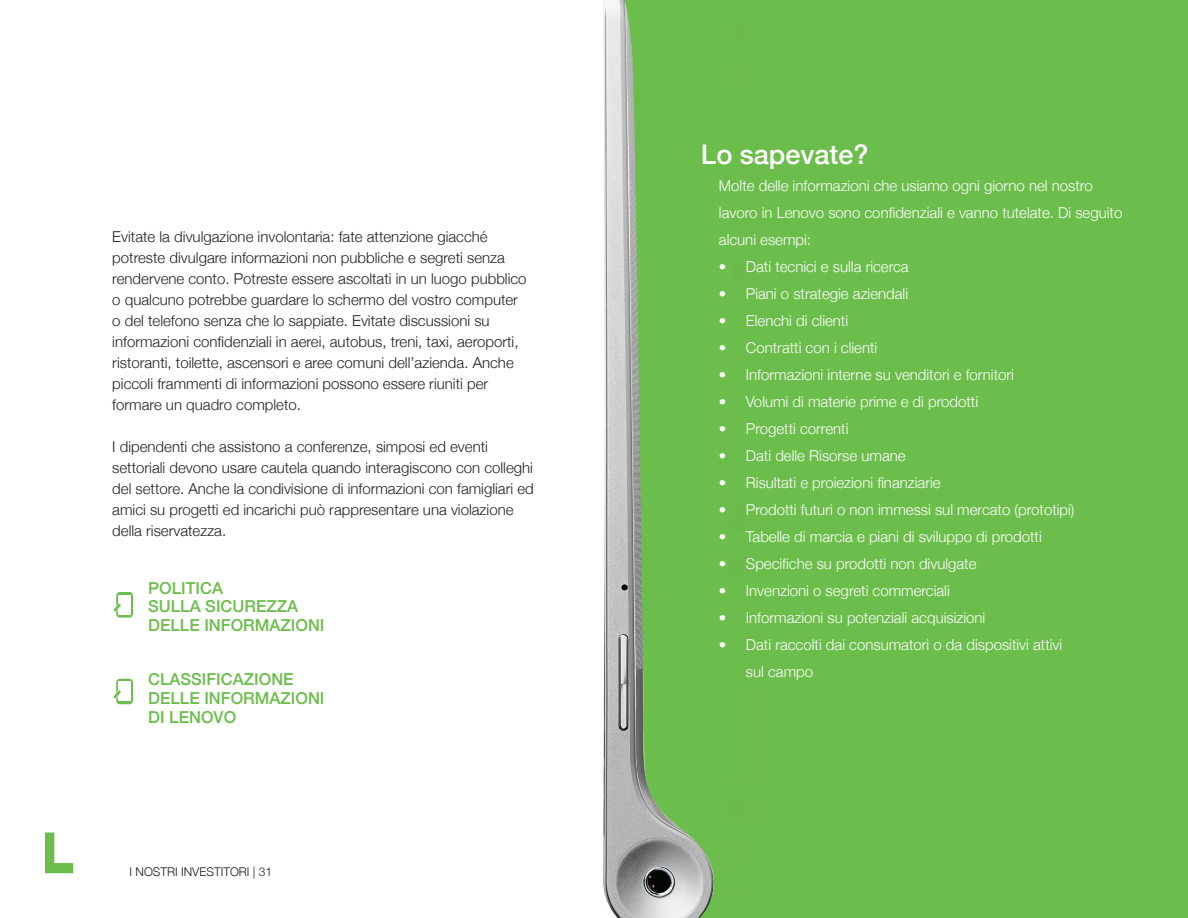
<style>
.page{position:relative;width:1188px;height:918px;background:#fff}
.page>*{position:absolute;margin:0;border:0;box-sizing:border-box;transform-origin:0 0}
.t1{font:500 27px "Helvetica Neue";color:#fff}
.t2{font:500 16.5px/18.8px "Helvetica Neue";color:#6cbe4c}
.t3{font:300 15px/21px "Helvetica Neue";color:#231f20}
.t4{font:300 15px/27px "Helvetica Neue";color:#fff}
.t5{font:300 12px "Helvetica Neue";color:#101a21}
</style>
<div class="page">
<img style="left:603px;top:0;width:22px;height:918px">
<div style="left:736px;top:0;width:452px;height:918px;background:#6cbe4c"></div>
<div style="left:723px;top:421px;width:18px;height:22px;background:#6bbc4b"></div>
<svg style="left:625px;top:0;width:111px;height:918px;background:#76b85c"></svg>
<svg style="left:116px;top:592px;width:17px;height:26px"></svg>
<div style="left:119px;top:595px;width:12px;height:19px;background:#fff"></div>
<svg style="left:113px;top:602px;width:8px;height:12px"></svg>
<svg style="left:116px;top:679px;width:17px;height:25px"></svg>
<div style="left:119px;top:682px;width:12px;height:19px;background:#fff"></div>
<svg style="left:113px;top:688px;width:8px;height:12px"></svg>
<svg style="left:45px;top:832px;width:28px;height:41px"></svg>
<p class="t3" style="left:112px;top:226px;width:416px">Evitate la divulgazione involontaria: fate attenzione giacché potreste divulgare informazioni non pubbliche e segreti senza rendervene conto. Potreste essere ascoltati in un luogo pubblico o qualcuno potrebbe guardare lo schermo del vostro computer o del telefono senza che lo sappiate. Evitate discussioni su informazioni confidenziali in aerei, autobus, treni, taxi, aeroporti, ristoranti, toilette, ascensori e aree comuni dell’azienda. Anche piccoli frammenti di informazioni possono essere riuniti per formare un quadro completo.</p>
<p class="t3" style="left:112px;top:436px;width:423px">I dipendenti che assistono a conferenze, simposi ed eventi settoriali devono usare cautela quando interagiscono con colleghi del settore. Anche la condivisione di informazioni con famigliari ed amici su progetti ed incarichi può rappresentare una violazione della riservatezza.</p>
<p class="t2" style="left:148px;top:578px;width:65px">POLITICA<br>SULLA</p>
<p class="t2" style="left:148px;top:596px;width:178px;text-indent:57px">SICUREZZA<br>DELLE INFORMAZIONI</p>
<p class="t2" style="left:148px;top:669px;width:12px">CLASS</p>
<p class="t2" style="left:148px;top:669px;width:178px;text-indent:54px">IFICAZIONE<br>DELLE INFORMAZIONI<br>DI LENOVO</p>
<p class="t5" style="left:130px;top:862px;width:38px">inostri</p>
<p class="t5" style="left:181px;top:862px;width:8px">inve</p>
<p class="t5" style="left:207px;top:862px;width:15px">stitori</p>
<p class="t5" style="left:253px;top:862px;width:21px">| 31</p>
<h1 class="t1" style="left:701px;top:133px;width:169px">Lo sapevate?</h1>
<p class="t4" style="left:719px;top:172px;width:405px">Molte delle informazioni che usiamo ogni giorno nel nostro lavoro in Lenovo sono confidenziali e vanno tutelate. Di seguito alcuni esempi:</p>
<p class="t4" style="left:719px;top:253px;width:191px">• Dati tecnici e sulla ricerca</p>
<p class="t4" style="left:719px;top:280px;width:191px">• Piani o strategie aziendali</p>
<p class="t4" style="left:719px;top:307px;width:131px">• Elenchi di clienti</p>
<p class="t4" style="left:719px;top:334px;width:160px">• Contratti con i clienti</p>
<p class="t4" style="left:719px;top:361px;width:297px">• Informazioni interne su venditori e fornitori</p>
<p class="t4" style="left:719px;top:388px;width:261px">• Volumi di materie prime e di prodotti</p>
<p class="t4" style="left:719px;top:415px;width:131px">• Progetti correnti</p>
<p class="t4" style="left:719px;top:442px;width:188px">• Dati delle Risorse umane</p>
<p class="t4" style="left:719px;top:469px;width:223px">• Risultati e proiezioni finanziarie</p>
<p class="t4" style="left:719px;top:496px;width:357px">• Prodotti futuri o non immessi sul mercato (prototipi)</p>
<p class="t4" style="left:719px;top:523px;width:324px">• Tabelle di marcia e piani di sviluppo di prodotti</p>
<p class="t4" style="left:719px;top:550px;width:259px">• Specifiche su prodotti non divulgate</p>
<p class="t4" style="left:719px;top:577px;width:232px">• Invenzioni o segreti commerciali</p>
<p class="t4" style="left:719px;top:604px;width:268px">• Informazioni su potenziali acquisizioni</p>
<p class="t4" style="left:746px;top:631px;width:318px;text-indent:-27px">• Dati raccolti dai consumatori o da dispositivi attivi sul campo</p>
</div>
